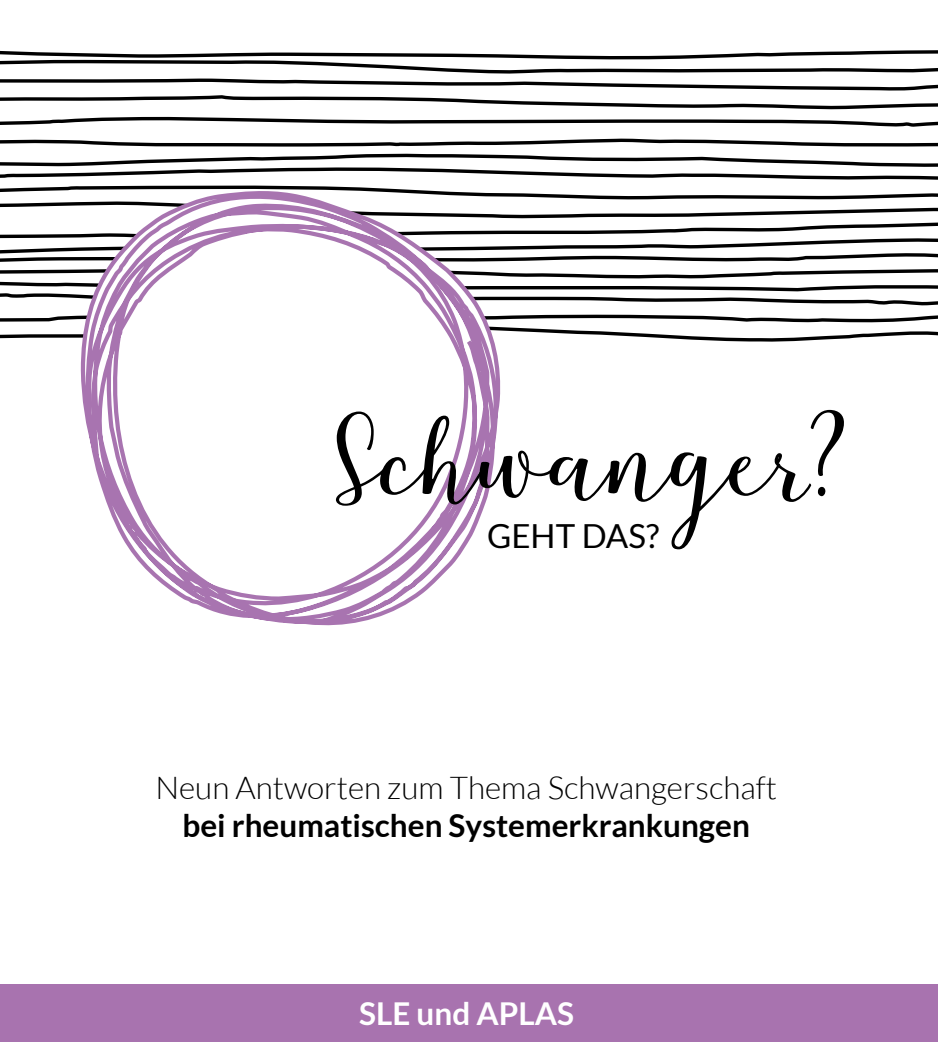
<style>
.page{position:relative;width:938px;height:1042px;background:#fff}
.page>*{position:absolute;margin:0;border:0;box-sizing:border-box;transform-origin:0 0}
.t1{font:102.55px "LF Script";letter-spacing:-.025em;color:#000}
.t2{font:33.07px "Lato";color:#000}
.t3{font:300 31.5px "Lato";color:#000}
.t4{font:700 31.5px "Lato";color:#000}
.t5{font:700 31.5px "Lato";color:#fff}
</style>
<div class="page">
<svg style="left:0;top:50px;width:938px;height:77px"></svg>
<svg style="left:0;top:138px;width:938px;height:204px"></svg>
<div style="left:0;top:985px;width:938px;height:57px;background:#a873af"></div>
<svg style="left:79px;top:186px;width:423px;height:440px"></svg>
<h1 class="t1" style="left:336px;top:398px;width:518px">Schwanger?</h1>
<p class="t2" style="left:487px;top:517px;width:174px">GEHT DAS?</p>
<p class="t3" style="left:155px;top:770px;width:623px">Neun Antworten zum Thema Schwangerschaft</p>
<p class="t4" style="left:182px;top:807px;width:569px">bei rheumatischen Systemerkrankungen</p>
<p class="t5" style="left:359px;top:995px;width:216px">SLE und APLAS</p>
</div>
